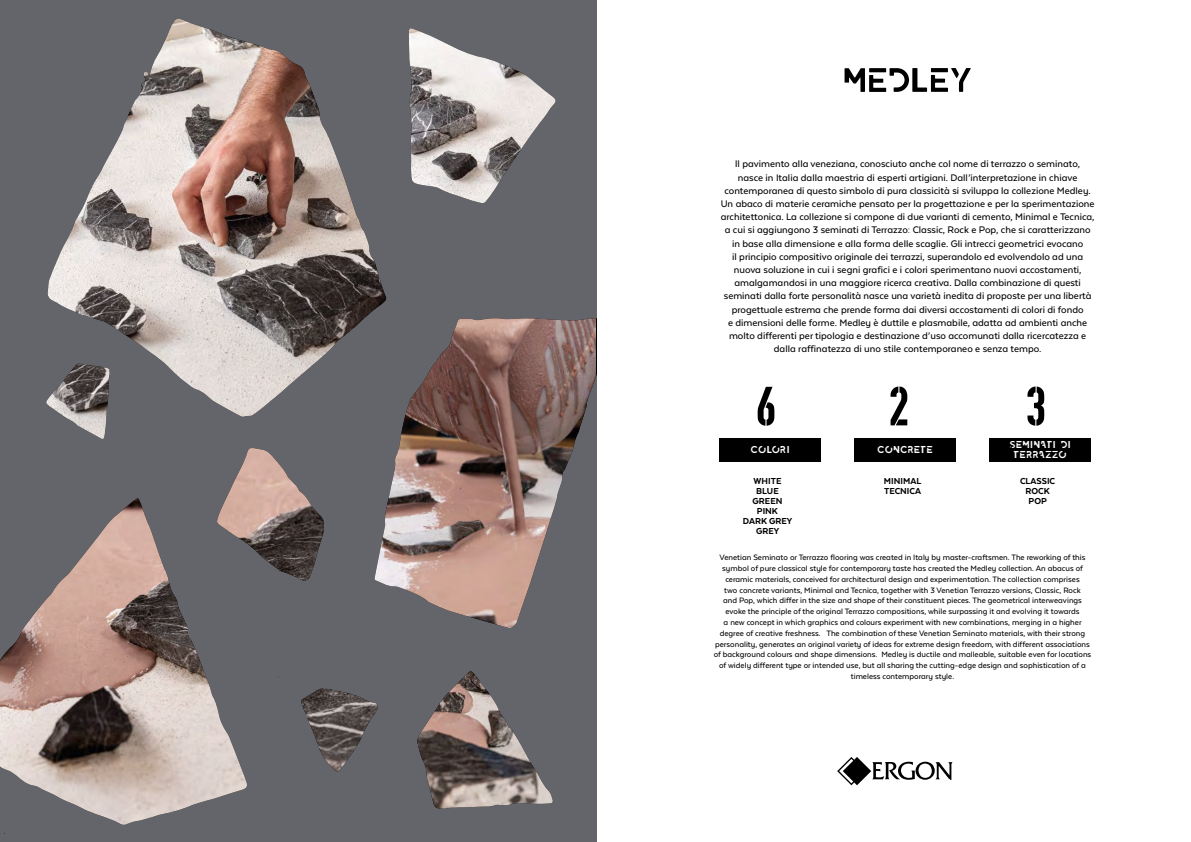
<style>
.page{position:relative;width:1191px;height:842px;background:#fff}
.page>*{position:absolute;margin:0;border:0;box-sizing:border-box;transform-origin:0 0}
.t1{font:53.5px "Ombudsman Stencil";color:#000}
.t2{font:500 11px/13.2px "Texta Alt";color:#000;text-align:center}
.t3{font:800 10px/10px "Texta Alt";color:#000;text-align:center}
.t4{font:10px/10px "LEIXO DEMO";color:#fff;text-align:center}
.t5{font:500 9px/10.8px "Texta Alt";color:#000;text-align:center}
</style>
<div class="page">
<svg style="left:844px;top:68px;width:126px;height:24px"></svg>
<svg style="left:837px;top:757px;width:115px;height:28px"></svg>
<div style="left:719px;top:438px;width:102px;height:24px;background:#000"></div>
<div style="left:854px;top:438px;width:102px;height:24px;background:#000"></div>
<div style="left:989px;top:438px;width:102px;height:24px;background:#000"></div>
<div style="left:0;top:0;width:596px;height:842px;background:#63656a"></div>
<img style="left:409px;top:28px;width:147px;height:175px">
<img style="left:0;top:498px;width:247px;height:327px">
<img style="left:47px;top:19px;width:339px;height:398px">
<img style="left:374px;top:318px;width:222px;height:310px">
<img style="left:417px;top:671px;width:136px;height:138px">
<img style="left:217px;top:448px;width:107px;height:133px">
<img style="left:46px;top:363px;width:64px;height:76px">
<img style="left:301px;top:688px;width:77px;height:84px">
<p class="t2" style="left:720px;top:157px;width:375px">ll pavimento alla veneziana, conosciuto anche col nome di terrazzo o seminato,<br>nasce in Italia dalla maestria di esperti artigiani. Dall’interpretazione in chiave contemporanea di questo simbolo di pura classicità si sviluppa la collezione Medley.<br>Un abaco di materie ceramiche pensato per la progettazione e per la sperimentazione architettonica. La collezione si compone di due varianti di cemento, Minimal e Tecnica, a cui si aggiungono 3 seminati di Terrazzo: Classic, Rock e Pop, che si caratterizzano in base alla dimensione e alla forma delle scaglie. Gli intrecci geometrici evocano<br>il principio compositivo originale dei terrazzi, superandolo ed evolvendolo ad una nuova soluzione in cui i segni grafici e i colori sperimentano nuovi accostamenti, amalgamandosi in una maggiore ricerca creativa. Dalla combinazione di questi seminati dalla forte personalità nasce una varietà inedita di proposte per una libertà progettuale estrema che prende forma dai diversi accostamenti di colori di fondo<br>e dimensioni delle forme. Medley è duttile e plasmabile, adatta ad ambienti anche molto differenti per tipologia e destinazione d’uso accomunati dalla ricercatezza e dalla raffinatezza di uno stile contemporaneo e senza tempo.</p>
<h1 class="t1" style="left:757px;top:379px;width:21px">6</h1>
<h1 class="t1" style="left:890px;top:379px;width:21px">2</h1>
<h1 class="t1" style="left:1027px;top:379px;width:22px">3</h1>
<p class="t4" style="left:750px;top:445px;width:41px">COLORI</p>
<p class="t4" style="left:877px;top:445px;width:57px">CONCRETE</p>
<p class="t4" style="left:1009px;top:440px;width:64px">SEMINATI DI<br>TERRAZZO</p>
<p class="t3" style="left:743px;top:475px;width:51px">WHITE<br>BLUE<br>GREEN<br>PINK<br>DARK GREY<br>GREY</p>
<p class="t3" style="left:884px;top:475px;width:39px;text-align:left">MINIMAL<br>TECNICA</p>
<p class="t3" style="left:1020px;top:475px;width:37px">CLASSIC<br>ROCK<br>POP</p>
<p class="t5" style="left:713px;top:552px;width:379px">Venetian Seminato or Terrazzo flooring was created in Italy by master-craftsmen. The reworking of this symbol of pure classical style for contemporary taste has created the Medley collection. An abacus of ceramic materials, conceived for architectural design and experimentation. The collection comprises<br>two concrete variants, Minimal and Tecnica, together with 3 Venetian Terrazzo versions, Classic, Rock<br>and Pop, which differ in the size and shape of their constituent pieces. The geometrical interweavings evoke the principle of the original Terrazzo compositions, while surpassing it and evolving it towards<br>a new concept in which graphics and colours experiment with new combinations, merging in a higher degree of creative freshness. The combination of these Venetian Seminato materials, with their strong personality, generates an original variety of ideas for extreme design freedom, with different associations of background colours and shape dimensions. Medley is ductile and malleable, suitable even for locations of widely different type or intended use, but all sharing the cutting-edge design and sophistication of a timeless contemporary style.</p>
</div>
